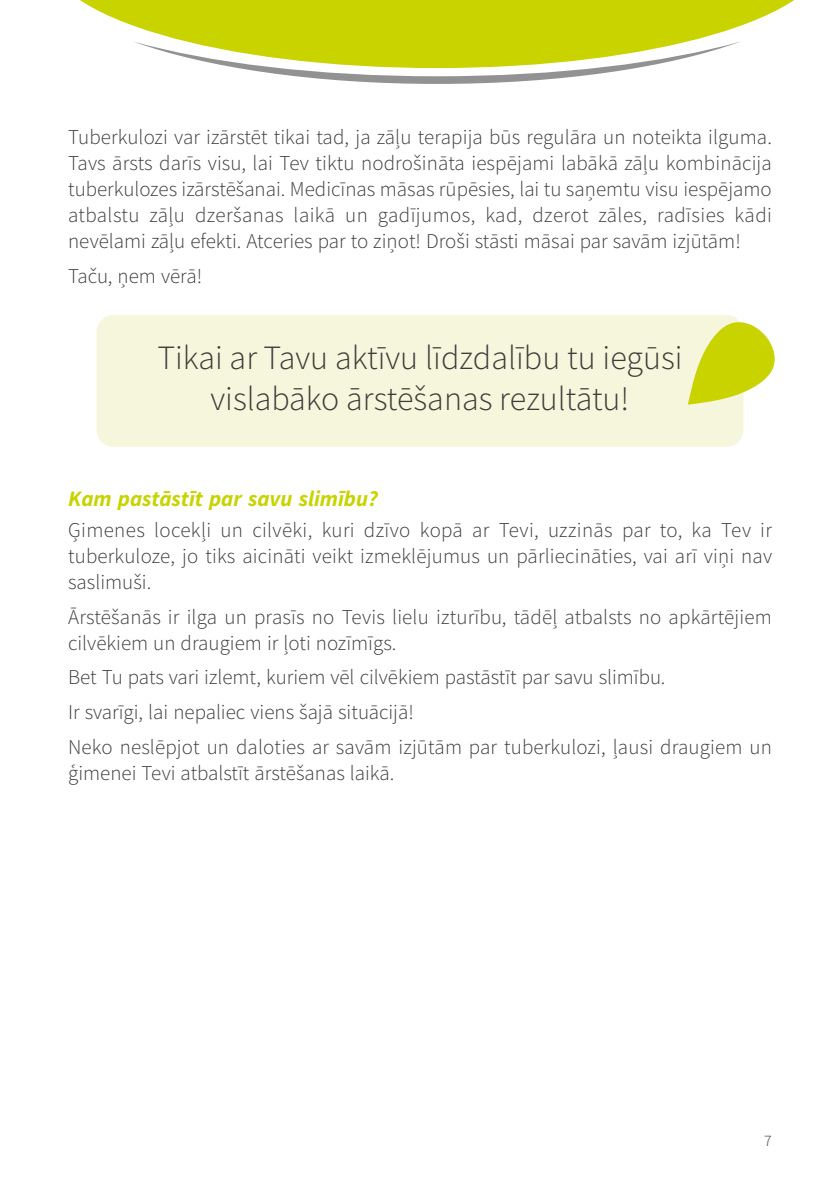
<style>
.page{position:relative;width:840px;height:1191px;background:#fff}
.page>*{position:absolute;margin:0;border:0;box-sizing:border-box;transform-origin:0 0}
.t1{font:34px/40.8px "Source Sans Variable";color:#3c3c3b;text-align:center}
.t2{font:italic 22px "Source Sans Variable";color:#c8d300}
.t3{font:21px/26px "Source Sans Variable";color:#3c3c3b;text-align:justify}
.t4{font:16px "Source Sans Variable";color:#3c3c3b}
</style>
<div class="page">
<svg style="left:238px;top:68px;width:398px;height:16px"></svg>
<svg style="left:80px;top:0;width:714px;height:68px;fill:#c8d300"></svg>
<div style="left:96px;top:315px;width:647px;height:132px;background:#f5f6db;border-radius:17px"></div>
<svg style="left:688px;top:321px;width:87px;height:84px"></svg>
<p class="t3" style="left:68px;top:124px;width:705px">Tuberkulozi var izārstēt tikai tad, ja zāļu terapija būs regulāra un noteikta ilguma.<br>Tavs ārsts darīs visu, lai Tev tiktu nodrošināta iespējami labākā zāļu kombinācija tuberkulozes izārstēšanai. Medicīnas māsas rūpēsies, lai tu saņemtu visu iespējamo atbalstu zāļu dzeršanas laikā un gadījumos, kad, dzerot zāles, radīsies kādi nevēlami zāļu efekti. Atceries par to ziņot! Droši stāsti māsai par savām izjūtām!</p>
<p class="t3" style="left:68px;top:263px;width:136px">Taču, ņem vērā!</p>
<h1 class="t1" style="left:157px;top:337px;width:526px">Tikai ar Tavu aktīvu līdzdalību tu iegūsi vislabāko ārstēšanas rezultātu!</h1>
<p class="t2" style="left:68px;top:485px;width:311px">Kam pastāstīt par savu slimību?</p>
<p class="t3" style="left:68px;top:517px;width:705px">Ģimenes locekļi un cilvēki, kuri dzīvo kopā ar Tevi, uzzinās par to, ka Tev ir tuberkuloze, jo tiks aicināti veikt izmeklējumus un pārliecināties, vai arī viņi nav saslimuši.</p>
<p class="t3" style="left:68px;top:604px;width:705px">Ārstēšanās ir ilga un prasīs no Tevis lielu izturību, tādēļ atbalsts no apkārtējiem cilvēkiem un draugiem ir ļoti nozīmīgs.</p>
<p class="t3" style="left:68px;top:660px;width:705px;line-height:34.6px;text-align:left">Bet Tu pats vari izlemt, kuriem vēl cilvēkiem pastāstīt par savu slimību.<br>Ir svarīgi, lai nepaliec viens šajā situācijā!<br>Neko neslēpjot un daloties ar savām izjūtām par tuberkulozi, ļausi draugiem un</p>
<p class="t3" style="left:68px;top:759px;width:327px">ģimenei Tevi atbalstīt ārstēšanas laikā.</p>
<p class="t4" style="left:763px;top:1131px;width:9px">7</p>
</div>
